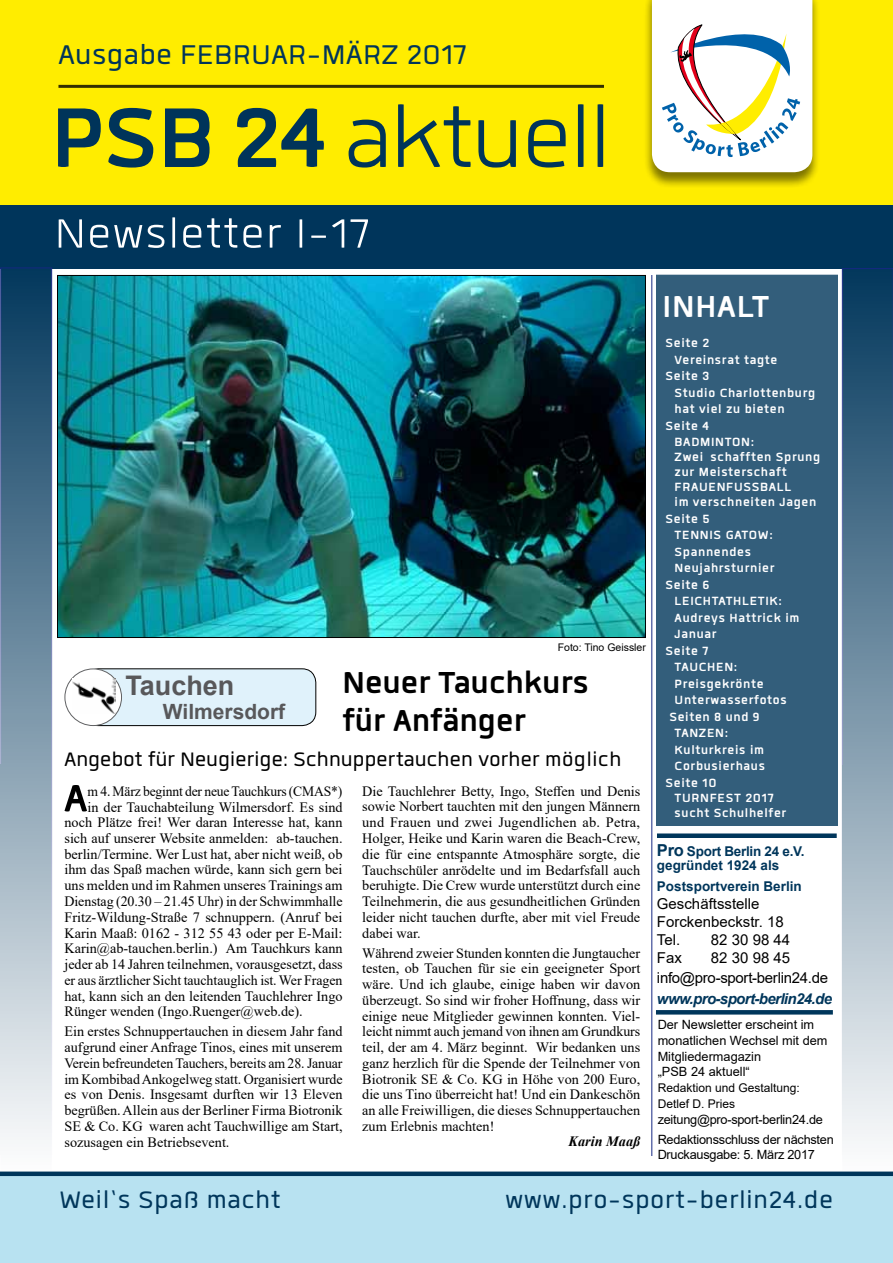
<style>
.page{position:relative;width:893px;height:1263px;background:#fff}
.page>*{position:absolute;margin:0;border:0;box-sizing:border-box;transform-origin:0 0}
.t1{font:117px "Quan";color:#00345a}
.t2{font:56.55px "Quan";letter-spacing:.04em;color:#fff}
.t3{font:700 52.95px "Quan";color:#000}
.t4{font:700 42px/37.8px "Quan";color:#000}
.t5{font:700 42px "Quan";letter-spacing:.02em;color:#fff}
.t6{font:37.5px "Quan";letter-spacing:.02em;color:#00355a}
.t7{font:33px "Quan";letter-spacing:.03em;color:#00365b}
.t8{font:27px "Quan";letter-spacing:.01em;color:#000}
.t9{font:700 27px "Arial";color:#58585a}
.t10{font:700 21px "Arial";color:#58585a}
.t11{font:700 16.5px/15px "Quan";letter-spacing:.04em;color:#fff}
.t12{font:15px/18px "Arial";color:#000}
.t13{font:15px/20.1px "Arial";letter-spacing:-.02em;color:#000}
.t14{font:italic 700 15px "Arial";letter-spacing:-.04em;color:#00365b}
.t15{font:14.25px/15.8px "Times New Roman";color:#000;text-align:justify}
.t16{font:14.25px "Times New Roman";color:#000;scale:.96 1}
.t17{font:italic 700 14.25px "Times New Roman";color:#000}
.t18{font:700 13.5px/13.5px "Arial";color:#00365b}
.t19{font:12.75px/20px "Arial";letter-spacing:-.02em;color:#000}
.t20{font:12.75px/15.8px "Arial";color:#000}
.t21{font:12px/15.8px "Arial";color:#000}
.t22{font:10.5px "Arial";color:#000}
.s1{font-weight:700}
.s2{font-size:16.5px}
</style>
<div class="page">
<div style="left:0;top:1176px;width:893px;height:87px;background:#b8e2f1"></div>
<div style="left:656px;top:275px;width:181px;height:550px;background:#335e7b"></div>
<div style="left:656px;top:275px;width:182px;height:551px;border:1px solid #00365b"></div>
<div style="left:657px;top:833px;width:180px;height:5px;background:#00365b"></div>
<hr style="left:651px;top:275px;width:1px;height:881px;background:#172983">
<div style="left:0;top:0;width:893px;height:205px;background:#ffed00"></div>
<div style="left:0;top:205px;width:893px;height:63px;background:#00355b"></div>
<hr style="left:58px;top:85px;width:546px;height:3px;background:#000">
<div style="left:644px;top:0;width:177px;height:189px;background:#000;opacity:.5"></div>
<svg style="left:652px;top:0;width:160px;height:172px;background:#e8eae6"></svg>
<svg style="left:656px;top:1010px;width:177px;height:4px"></svg>
<div style="left:842px;top:268px;width:51px;height:903px;background:linear-gradient(to bottom,#03385c,#fdfdfd);border:1px solid #172983"></div>
<div style="left:842px;top:765px;width:42px;height:391px;background:linear-gradient(to bottom,#8ca4b5,#f9f9fa)"></div>
<div style="left:0;top:1171px;width:893px;height:5px;background:#00365b"></div>
<div style="left:0;top:268px;width:52px;height:902px;background:linear-gradient(to bottom,#03385c,#fcfcfd);border:1px solid #172983"></div>
<div style="left:0;top:764px;width:43px;height:391px;background:linear-gradient(to bottom,#8ca4b4,#f8f9fa)"></div>
<img style="left:59px;top:277px;width:585px;height:359px">
<div style="left:85px;top:669px;width:231px;height:57px;background:#e0f2fb;border-radius:14px"></div>
<div style="left:84px;top:668px;width:232px;height:58px;border:1px solid #000;border-radius:14px"></div>
<div style="left:65px;top:669px;width:57px;height:56px;background:#fff;border-radius:50%"></div>
<div style="left:64px;top:668px;width:58px;height:58px;border:1px solid #606163;border-radius:50%"></div>
<img style="left:72px;top:678px;width:43px;height:36px">
<h3 class="t6" style="left:58px;top:38px;width:410px">Ausgabe Februar-März 2017</h3>
<h1 class="t1" style="left:51px;top:84px;width:561px"><span class="s1">PSB 24</span> aktuell</h1>
<h2 class="t2" style="left:55px;top:208px;width:316px">Newsletter I-17</h2>
<p class="t22" style="left:558px;top:640px;width:90px">Foto: Tino Geissler</p>
<h3 class="t4" style="left:343px;top:663px;width:248px">Neuer Tauchkurs für Anfänger</h3>
<h3 class="t8" style="left:64px;top:747px;width:559px">Angebot für Neugierige: Schnuppertauchen vorher möglich</h3>
<h3 class="t9" style="left:125px;top:667px;width:111px">Tauchen</h3>
<h3 class="t10" style="left:163px;top:697px;width:124px">Wilmersdorf</h3>
<h3 class="t3" style="left:64px;top:773px;width:25px">A</h3>
<p class="t16" style="left:88px;top:781px;width:267px">m 4. März beginnt der neue Tauchkurs (CMAS*)</p>
<p class="t15" style="left:88px;top:798px;width:257px">in der Tauchabteilung Wilmersdorf. Es sind</p>
<p class="t15" style="left:64px;top:814px;width:280px">noch Plätze frei! Wer daran Interesse hat, kann</p>
<p class="t15" style="left:64px;top:830px;width:280px">sich auf unserer Website anmelden: ab-tauchen.</p>
<p class="t15" style="left:64px;top:846px;width:280px">berlin/Termine. Wer Lust hat, aber nicht weiß, ob</p>
<p class="t15" style="left:64px;top:861px;width:280px">ihm das Spaß machen würde, kann sich gern bei</p>
<p class="t15" style="left:64px;top:877px;width:280px">uns melden und im Rahmen unseres Trainings am</p>
<p class="t15" style="left:64px;top:893px;width:280px">Dienstag (20.30 – 21.45 Uhr) in der Schwimmhalle</p>
<p class="t15" style="left:64px;top:909px;width:279px">Fritz-Wildung-Straße 7 schnuppern. (Anruf bei</p>
<p class="t15" style="left:64px;top:924px;width:280px">Karin Maaß: 0162 - 312 55 43 oder per E-Mail:</p>
<p class="t15" style="left:64px;top:940px;width:280px">Karin@ab-tauchen.berlin.) Am Tauchkurs kann</p>
<p class="t15" style="left:64px;top:956px;width:280px">jeder ab 14 Jahren teilnehmen, vorausgesetzt, dass</p>
<p class="t15" style="left:64px;top:972px;width:279px">er aus ärztlicher Sicht tauchtauglich ist. Wer Fragen</p>
<p class="t15" style="left:64px;top:987px;width:280px">hat, kann sich an den leitenden Tauchlehrer Ingo</p>
<p class="t15" style="left:64px;top:1003px;width:240px">Rünger wenden (Ingo.Ruenger@web.de).</p>
<p class="t15" style="left:64px;top:1023px;width:280px">Ein erstes Schnuppertauchen in diesem Jahr fand aufgrund einer Anfrage Tinos, eines mit unserem Verein befreundeten Tauchers, bereits am 28. Januar im Kombibad Ankogelweg statt. Organisiert wurde es von Denis. Insgesamt durften wir 13 Eleven begrüßen. Allein aus der Berliner Firma Biotronik SE &amp; Co. KG waren acht Tauchwillige am Start, sozusagen ein Betriebsevent.</p>
<p class="t15" style="left:362px;top:783px;width:280px">Die Tauchlehrer Betty, Ingo, Steffen und Denis sowie Norbert tauchten mit den jungen Männern und Frauen und zwei Jugendlichen ab. Petra, Holger, Heike und Karin waren die Beach-Crew, die für eine entspannte Atmosphäre sorgte, die Tauchschüler anrödelte und im Bedarfsfall auch beruhigte. Die Crew wurde unterstützt durch eine Teilnehmerin, die aus gesundheitlichen Gründen leider nicht tauchen durfte, aber mit viel Freude dabei war.</p>
<p class="t15" style="left:362px;top:944px;width:280px">Während zweier Stunden konnten die Jungtaucher testen, ob Tauchen für sie ein geeigneter Sport wäre. Und ich glaube, einige haben wir davon überzeugt. So sind wir froher Hoffnung, dass wir einige neue Mitglieder gewinnen konnten. Viel&shy;leicht nimmt auch jemand von ihnen am Grundkurs teil, der am 4. März beginnt. Wir bedanken uns ganz herzlich für die Spende der Teilnehmer von Biotronik SE &amp; Co. KG in Höhe von 200 Euro, die uns Tino überreicht hat! Und ein Dankeschön an alle Freiwilligen, die dieses Schnuppertauchen zum Erlebnis machten!</p>
<p class="t17" style="left:569px;top:1132px;width:73px">Karin Maaß</p>
<h3 class="t5" style="left:662px;top:286px;width:109px">INHALT</h3>
<p class="t11" style="left:666px;top:336px;width:45px">Seite 2</p>
<p class="t11" style="left:675px;top:352px;width:104px">Vereinsrat tagte</p>
<p class="t11" style="left:666px;top:369px;width:45px">Seite 3</p>
<p class="t11" style="left:675px;top:385px;width:142px">Studio Charlottenburg</p>
<p class="t11" style="left:675px;top:402px;width:112px">hat viel zu bieten</p>
<p class="t11" style="left:666px;top:418px;width:45px">Seite 4</p>
<p class="t11" style="left:675px;top:435px;width:81px">BADMINTON:</p>
<p class="t11" style="left:675px;top:450px;width:147px">Zwei schafften Sprung zur Meisterschaft<br>FRAUENFUSSBALL<br>im verschneiten Jagen</p>
<p class="t11" style="left:666px;top:511px;width:46px">Seite 5</p>
<p class="t11" style="left:675px;top:528px;width:100px">TENNIS GATOW:</p>
<p class="t11" style="left:675px;top:544px;width:78px">Spannendes</p>
<p class="t11" style="left:675px;top:561px;width:101px">Neujahrsturnier</p>
<p class="t11" style="left:666px;top:577px;width:45px">Seite 6</p>
<p class="t11" style="left:675px;top:594px;width:109px">LEICHTATHLETIK:</p>
<p class="t11" style="left:675px;top:610px;width:126px">Audreys Hattrick im</p>
<p class="t11" style="left:675px;top:627px;width:44px">Januar</p>
<p class="t11" style="left:666px;top:643px;width:44px">Seite 7</p>
<p class="t11" style="left:675px;top:660px;width:64px">TAUCHEN:</p>
<p class="t11" style="left:675px;top:676px;width:90px">Preisgekrönte</p>
<p class="t11" style="left:675px;top:693px;width:114px">Unterwasserfotos</p>
<p class="t11" style="left:669px;top:709px;width:92px">Seiten 8 und 9</p>
<p class="t11" style="left:675px;top:726px;width:55px">TANZEN:</p>
<p class="t11" style="left:675px;top:742px;width:91px">Kulturkreis im</p>
<p class="t11" style="left:675px;top:759px;width:92px">Corbusierhaus</p>
<p class="t11" style="left:666px;top:775px;width:52px">Seite 10</p>
<p class="t11" style="left:675px;top:790px;width:113px">TURNFEST 2017 sucht Schulhelfer</p>
<p class="t18" style="left:657px;top:845px;width:149px"><span class="s2">Pro</span> Sport Berlin 24 e.V. gegründet 1924 als</p>
<p class="t18" style="left:657px;top:880px;width:146px">Postsportverein Berlin</p>
<p class="t12" style="left:657px;top:895px;width:128px">Geschäftsstelle<br>Forckenbeckstr. 18<br>Tel.</p>
<p class="t12" style="left:711px;top:931px;width:81px">82 30 98 44</p>
<p class="t13" style="left:657px;top:948px;width:173px;text-indent:54px">82 30 98 45 info@pro-sport-berlin24.de</p>
<p class="t14" style="left:657px;top:988px;width:177px">www.pro-sport-berlin24.de</p>
<p class="t20" style="left:658px;top:1016px;width:171px">Der Newsletter erscheint im monatlichen Wechsel mit dem<br>Mitgliedermagazin<br>„PSB 24 aktuell“</p>
<p class="t21" style="left:658px;top:1080px;width:144px">Redaktion und Gestaltung:<br>Detlef D. Pries</p>
<p class="t19" style="left:658px;top:1109px;width:178px">zeitung@pro-sport-berlin24.de<br>Redaktionsschluss der nächsten</p>
<p class="t19" style="left:658px;top:1145px;width:159px">Druckausgabe: 5. März 2017</p>
<p class="t12" style="left:657px;top:949px;width:27px">Fax</p>
<h3 class="t7" style="left:59px;top:1184px;width:223px">Weil`s Spaß macht</h3>
<h3 class="t7" style="left:506px;top:1184px;width:329px">www.pro-sport-berlin24.de</h3>
</div>
